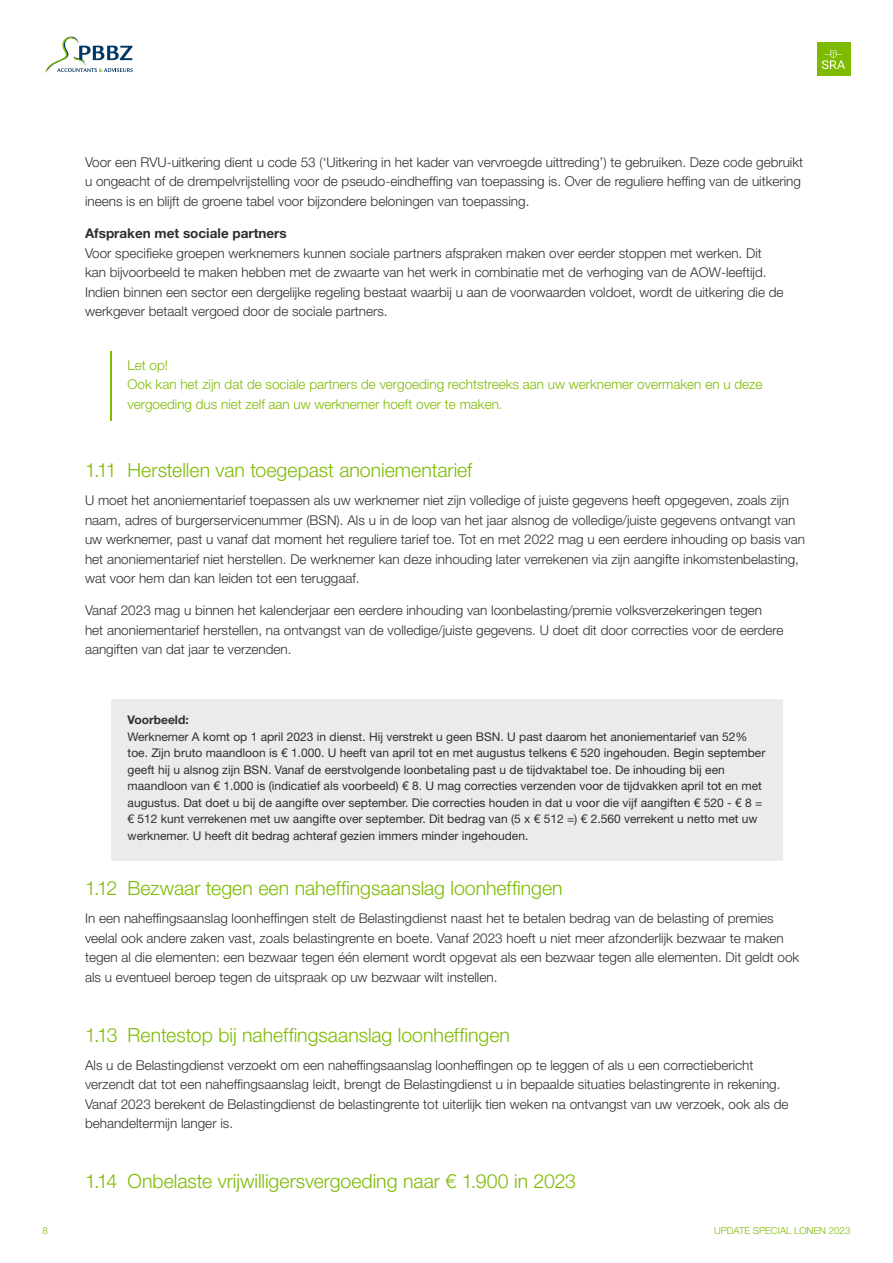
<style>
.page{position:relative;width:893px;height:1263px;background:#fff}
.page>*{position:absolute;margin:0;border:0;box-sizing:border-box;transform-origin:0 0}
.t1{font:300 19.5px "Helvetica Neue LT Std";color:#7ebb00}
.t2{font:300 13.5px/19.5px "Helvetica Neue LT Std";color:#2f2f2f}
.t3{font:300 13.5px/19.5px "Helvetica Neue LT Std";color:#7ebb00}
.t4{font:700 13.5px "Helvetica Neue LT Std";color:#2f2f2f}
.t5{font:12px/16.5px "Helvetica Neue LT Std";color:#2f2f2f}
.t6{font:700 12px "Helvetica Neue LT Std";color:#2f2f2f}
.t7{font:300 9.75px "Helvetica Neue LT Std";color:#7ebb00}
</style>
<div class="page">
<div style="left:817px;top:43px;width:33px;height:33px;background:#7ebb00"></div>
<svg style="left:822px;top:50px;width:23px;height:19px"></svg>
<svg style="left:45px;top:37px;width:88px;height:36px"></svg>
<hr style="left:111px;top:352px;width:1px;height:69px;background:#7ebb00">
<div style="left:111px;top:699px;width:671px;height:161px;background:#ebebeb"></div>
<p class="t2" style="left:85px;top:152px;width:720px">Voor een RVU-uitkering dient u code 53 (‘Uitkering in het kader van vervroegde uittreding’) te gebruiken. Deze code gebruikt u ongeacht of de drempelvrijstelling voor de pseudo-eindheffing van toepassing is. Over de reguliere heffing van de uitkering ineens is en blijft de groene tabel voor bijzondere beloningen van toepassing.</p>
<p class="t4" style="left:85px;top:225px;width:203px">Afspraken met sociale partners</p>
<p class="t2" style="left:85px;top:243px;width:700px">Voor specifieke groepen werknemers kunnen sociale partners afspraken maken over eerder stoppen met werken. Dit kan bijvoorbeeld te maken hebben met de zwaarte van het werk in combinatie met de verhoging van de AOW-leeftijd.<br>Indien binnen een sector een dergelijke regeling bestaat waarbij u aan de voorwaarden voldoet, wordt de uitkering die de werkgever betaalt vergoed door de sociale partners.</p>
<p class="t3" style="left:128px;top:355px;width:636px">Let op!<br>Ook kan het zijn dat de sociale partners de vergoeding rechtstreeks aan uw werknemer overmaken en u deze vergoeding dus niet zelf aan uw werknemer hoeft over te maken.</p>
<h1 class="t1" style="left:85px;top:458px;width:389px">1.11 Herstellen van toegepast anoniementarief</h1>
<p class="t2" style="left:85px;top:490px;width:722px">U moet het anoniementarief toepassen als uw werknemer niet zijn volledige of juiste gegevens heeft opgegeven, zoals zijn naam, adres of burgerservicenummer (BSN). Als u in de loop van het jaar alsnog de volledige/juiste gegevens ontvangt van uw werknemer, past u vanaf dat moment het reguliere tarief toe. Tot en met 2022 mag u een eerdere inhouding op basis van het anoniementarief niet herstellen. De werknemer kan deze inhouding later verrekenen via zijn aangifte inkomstenbelasting, wat voor hem dan kan leiden tot een teruggaaf.</p>
<p class="t2" style="left:85px;top:600px;width:700px">Vanaf 2023 mag u binnen het kalenderjaar een eerdere inhouding van loonbelasting/premie volksverzekeringen tegen het anoniementarief herstellen, na ontvangst van de volledige/juiste gegevens. U doet dit door correcties voor de eerdere aangiften van dat jaar te verzenden.</p>
<p class="t6" style="left:128px;top:713px;width:63px">Voorbeeld:</p>
<p class="t5" style="left:128px;top:728px;width:639px">Werknemer A komt op 1 april 2023 in dienst. Hij verstrekt u geen BSN. U past daarom het anoniementarief van 52% toe. Zijn bruto maandloon is € 1.000. U heeft van april tot en met augustus telkens € 520 ingehouden. Begin september geeft hij u alsnog zijn BSN. Vanaf de eerstvolgende loonbetaling past u de tijdvaktabel toe. De inhouding bij een maandloon van € 1.000 is (indicatief als voorbeeld) € 8. U mag correcties verzenden voor de tijdvakken april tot en met augustus. Dat doet u bij de aangifte over september. Die correcties houden in dat u voor die vijf aangiften € 520 - € 8 = € 512 kunt verrekenen met uw aangifte over september. Dit bedrag van (5 x € 512 =) € 2.560 verrekent u netto met uw werknemer. U heeft dit bedrag achteraf gezien immers minder ingehouden.</p>
<h1 class="t1" style="left:85px;top:876px;width:479px">1.12 Bezwaar tegen een naheffingsaanslag loonheffingen</h1>
<p class="t2" style="left:85px;top:908px;width:716px">In een naheffingsaanslag loonheffingen stelt de Belastingdienst naast het te betalen bedrag van de belasting of premies veelal ook andere zaken vast, zoals belastingrente en boete. Vanaf 2023 hoeft u niet meer afzonderlijk bezwaar te maken tegen al die elementen: een bezwaar tegen één element wordt opgevat als een bezwaar tegen alle elementen. Dit geldt ook als u eventueel beroep tegen de uitspraak op uw bezwaar wilt instellen.</p>
<h1 class="t1" style="left:85px;top:1023px;width:427px">1.13 Rentestop bij naheffingsaanslag loonheffingen</h1>
<p class="t2" style="left:85px;top:1055px;width:705px">Als u de Belastingdienst verzoekt om een naheffingsaanslag loonheffingen op te leggen of als u een correctiebericht verzendt dat tot een naheffingsaanslag leidt, brengt de Belastingdienst u in bepaalde situaties belastingrente in rekening.<br>Vanaf 2023 berekent de Belastingdienst de belastingrente tot uiterlijk tien weken na ontvangst van uw verzoek, ook als de behandeltermijn langer is.</p>
<h1 class="t1" style="left:85px;top:1169px;width:492px">1.14 Onbelaste vrijwilligersvergoeding naar € 1.900 in 2023</h1>
<p class="t7" style="left:43px;top:1224px;width:7px">8</p>
<p class="t7" style="left:714px;top:1224px;width:138px">UPDATE SPECIAL LONEN 2023</p>
</div>
